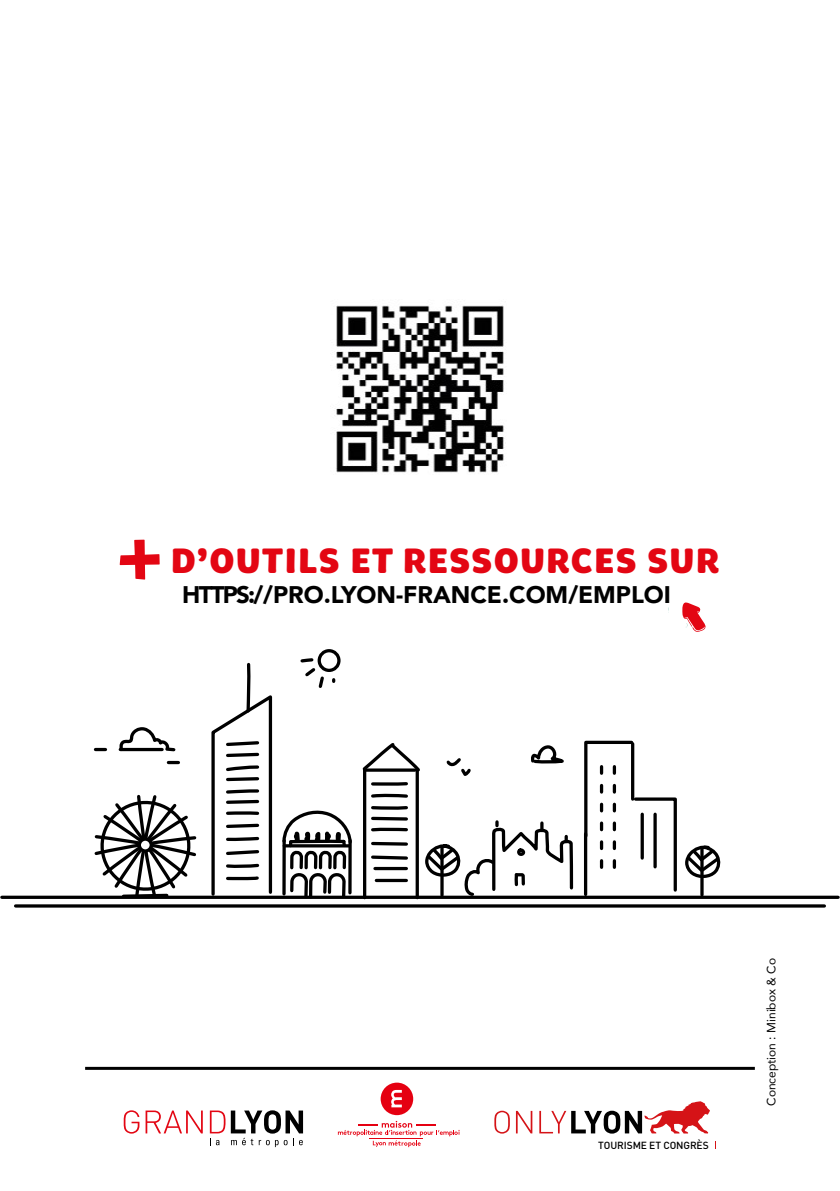
<style>
.page{position:relative;width:840px;height:1191px;background:#fff}
.page>*{position:absolute;margin:0;border:0;box-sizing:border-box;transform-origin:0 0}
.t1{font:900 36px "Brevia";letter-spacing:.015em;color:#e30613}
.t2{font:900 24px "Avenir";color:#000}
.t3{font:12px "Avenir";color:#000}
.t4{font:10.2px "DIN Medium Euro";letter-spacing:-.01em;color:#000}
</style>
<div class="page">
<svg style="left:120px;top:539px;width:40px;height:40px"></svg>
<svg style="left:682px;top:602px;width:23px;height:30px"></svg>
<hr style="left:700px;top:848px;width:3px;height:47px;background:#000">
<svg style="left:119px;top:727px;width:57px;height:25px"></svg>
<svg style="left:168px;top:761px;width:10px;height:3px"></svg>
<svg style="left:95px;top:748px;width:10px;height:3px"></svg>
<svg style="left:211px;top:662px;width:62px;height:233px"></svg>
<svg style="left:282px;top:810px;width:70px;height:85px"></svg>
<svg style="left:94px;top:794px;width:103px;height:101px"></svg>
<div style="left:139px;top:839px;width:12px;height:12px;background:#fff;border-radius:50%"></div>
<div style="left:138px;top:837px;width:15px;height:15px;border:3px solid #000;border-radius:50%"></div>
<svg style="left:300px;top:656px;width:26px;height:32px"></svg>
<div style="left:317px;top:649px;width:23px;height:23px;border:3px solid #000;border-radius:50%"></div>
<svg style="left:362px;top:743px;width:212px;height:152px"></svg>
<svg style="left:584px;top:740px;width:137px;height:153px"></svg>
<svg style="left:584px;top:834px;width:3px;height:60px"></svg>
<hr style="left:653px;top:814px;width:3px;height:53px;background:#000">
<hr style="left:640px;top:814px;width:3px;height:44px;background:#000">
<svg style="left:2px;top:895px;width:835px;height:4px;background:#292929"></svg>
<hr style="left:16px;top:904px;width:807px;height:3px;background:#000">
<img style="left:336px;top:305px;width:168px;height:168px">
<svg style="left:124px;top:1110px;width:15px;height:23px"></svg>
<svg style="left:145px;top:1110px;width:58px;height:23px"></svg>
<svg style="left:231px;top:1110px;width:72px;height:37px"></svg>
<svg style="left:210px;top:1110px;width:15px;height:35px"></svg>
<hr style="left:85px;top:1066px;width:669px;height:3px;background:#000">
<svg style="left:494px;top:1101px;width:215px;height:32px"></svg>
<svg style="left:338px;top:1082px;width:121px;height:65px"></svg>
<hr style="left:369px;top:1138px;width:53px;height:1px;background:#e50011">
<h1 class="t1" style="left:170px;top:537px;width:550px">D’OUTILS ET RESSOURCES SUR</h1>
<p class="t2" style="left:182px;top:573px;width:490px">HTTPS://PRO.LYON-FRANCE.COM/EMPLOI</p>
<p class="t4" style="left:598px;top:1138px;width:112px">TOURISME ET CONGRÈS</p>
<p class="t3" style="left:761px;top:1106px;width:149px;rotate:-90deg">Conception : Minibox &amp; Co</p>
</div>
